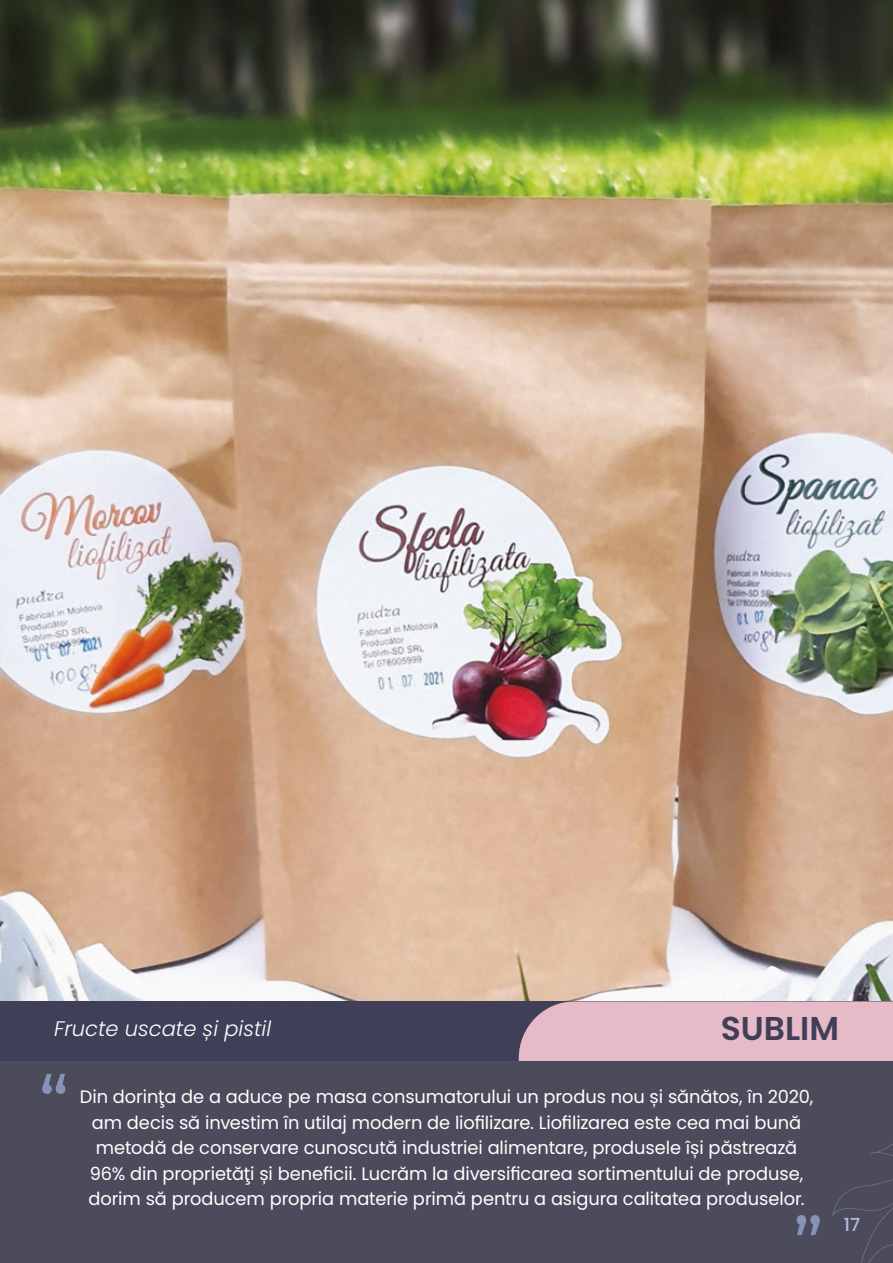
<style>
.page{position:relative;width:893px;height:1263px;background:#fff}
.page>*{position:absolute;margin:0;border:0;box-sizing:border-box;transform-origin:0 0}
.t1{font:100 72px "Montserrat";color:#8693b9}
.t2{font:600 33px "Poppins";letter-spacing:.005em;color:#3f4057}
.t3{font:italic 300 21px "Poppins";color:#fff}
.t4{font:18px/25.5px "Poppins";letter-spacing:-.005em;color:#fff;text-align:center}
.t5{font:500 18px "Poppins";color:#b0bfe0}
</style>
<div class="page">
<img style="left:0;top:0;width:893px;height:1263px">
<div style="left:832px;top:1177px;width:61px;height:86px;background:#4c4b5b"></div>
<svg style="left:870px;top:1136px;width:23px;height:22px"></svg>
<div style="left:0;top:1001px;width:893px;height:60px;background:#3f4057"></div>
<div style="left:519px;top:1001px;width:374px;height:60px;background:#e6bac7"></div>
<p class="t3" style="left:54px;top:1017px;width:219px">Fructe uscate și pistil</p>
<h2 class="t2" style="left:721px;top:1010px;width:120px">SUBLIM</h2>
<h1 class="t1" style="left:39px;top:1054px;width:31px">“</h1>
<p class="t4" style="left:80px;top:1084px;width:735px">Din dorinţa de a aduce pe masa consumatorului un produs nou și sănătos, în 2020, am decis să investim în utilaj modern de liofilizare. Liofilizarea este cea mai bună metodă de conservare cunoscută industriei alimentare, produsele își păstrează 96% din proprietăţi și beneficii. Lucrăm la diversificarea sortimentului de produse, dorim să producem propria materie primă pentru a asigura calitatea produselor.</p>
<h1 class="t1" style="left:793px;top:1195px;width:31px">”</h1>
<p class="t5" style="left:844px;top:1214px;width:18px">17</p>
</div>
